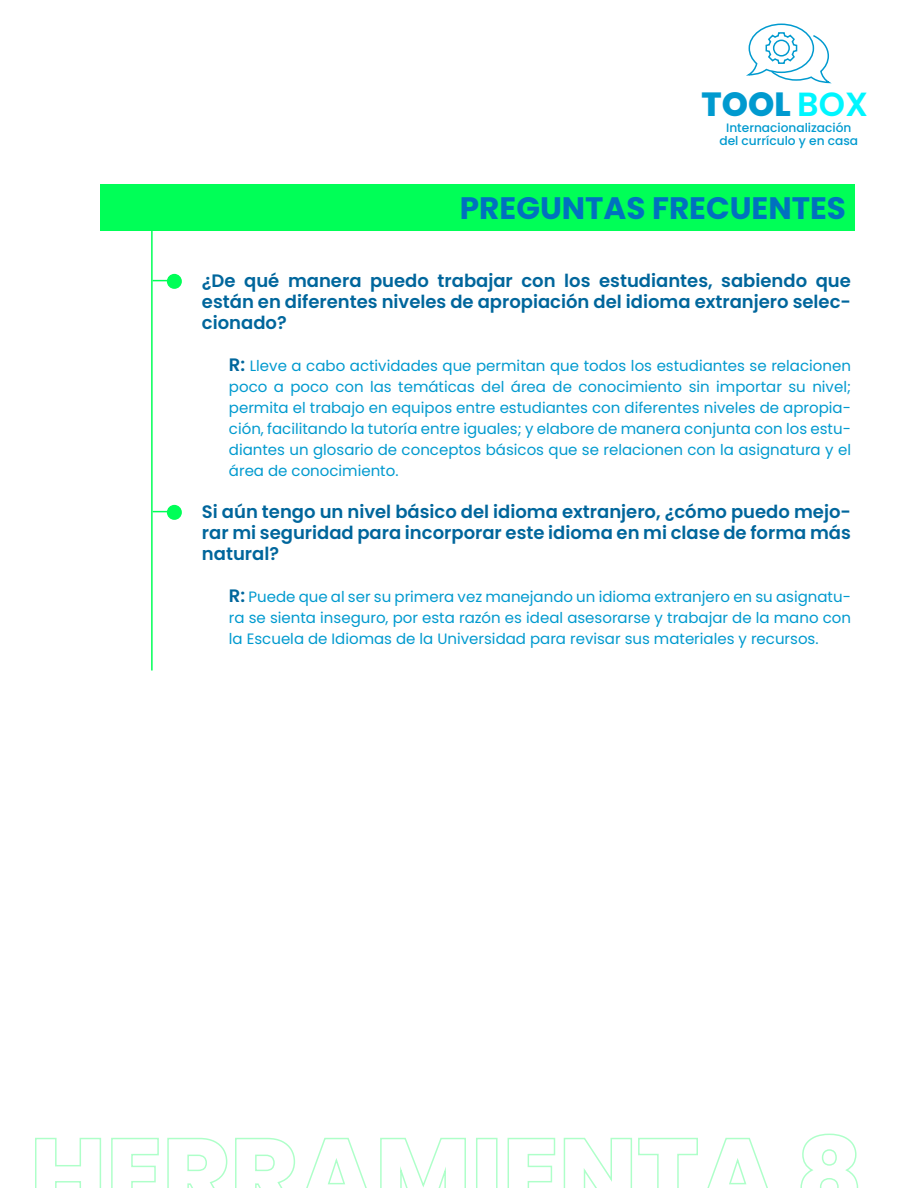
<style>
.page{position:relative;width:918px;height:1188px;background:#fff}
.page>*{position:absolute;margin:0;border:0;box-sizing:border-box;transform-origin:0 0}
.t1{font:800 33.45px "Poppins";color:#009acf}
.t2{font:31.05px "Poppins";color:#0071bf}
.t3{font:600 18px/21px "Poppins";color:#00669c;text-align:justify}
.t4{font:15px/21px "Poppins";color:#009acf;text-align:justify}
.t5{font:500 12.15px/13px "Poppins";color:#009acf;text-align:center}
.s1{font-weight:600;color:#00f6ff}
.s2{font-weight:600;font-size:18px;color:#00669c}
</style>
<div class="page">
<svg style="left:35px;top:1137px;width:67px;height:51px"></svg>
<svg style="left:111px;top:1137px;width:48px;height:51px"></svg>
<svg style="left:167px;top:1137px;width:299px;height:51px"></svg>
<svg style="left:476px;top:1138px;width:22px;height:50px"></svg>
<svg style="left:507px;top:1137px;width:49px;height:51px"></svg>
<svg style="left:563px;top:1137px;width:205px;height:51px"></svg>
<svg style="left:800px;top:1133px;width:59px;height:55px"></svg>
<div style="left:100px;top:184px;width:755px;height:47px;background:#00ff57"></div>
<hr style="left:151px;top:221px;width:2px;height:450px;background:#00ff57">
<svg style="left:153px;top:280px;width:14px;height:1px"></svg>
<div style="left:167px;top:274px;width:15px;height:15px;background:#00ff57;border-radius:50%"></div>
<svg style="left:153px;top:511px;width:14px;height:1px"></svg>
<div style="left:167px;top:505px;width:15px;height:15px;background:#00ff57;border-radius:50%"></div>
<svg style="left:746px;top:23px;width:86px;height:61px"></svg>
<h1 class="t1" style="left:702px;top:84px;width:168px">TOOL <span class="s1">BOX</span></h1>
<p class="t5" style="left:719px;top:122px;width:140px">Internacionalización del currículo y en casa</p>
<h2 class="t2" style="left:460px;top:190px;width:388px">PREGUNTAS FRECUENTES</h2>
<p class="t3" style="left:202px;top:270px;width:651px">¿De qué manera puedo trabajar con los estudiantes, sabiendo que están en diferentes niveles de apropiación del idioma extranjero selec&shy;cionado?</p>
<p class="t4" style="left:229px;top:355px;width:624px"><span class="s2">R:</span> Lleve a cabo actividades que permitan que todos los estudiantes se relacionen poco a poco con las temáticas del área de conocimiento sin importar su nivel; permita el trabajo en equipos entre estudiantes con diferentes niveles de apropia&shy;ción, facilitando la tutoría entre iguales; y elabore de manera conjunta con los estu&shy;diantes un glosario de conceptos básicos que se relacionen con la asignatura y el área de conocimiento.</p>
<p class="t3" style="left:202px;top:501px;width:651px">Si aún tengo un nivel básico del idioma extranjero, ¿cómo puedo mejo&shy;rar mi seguridad para incorporar este idioma en mi clase de forma más natural?</p>
<p class="t4" style="left:229px;top:586px;width:624px"><span class="s2">R:</span> Puede que al ser su primera vez manejando un idioma extranjero en su asignatu&shy;ra se sienta inseguro, por esta razón es ideal asesorarse y trabajar de la mano con la Escuela de Idiomas de la Universidad para revisar sus materiales y recursos.</p>
</div>
